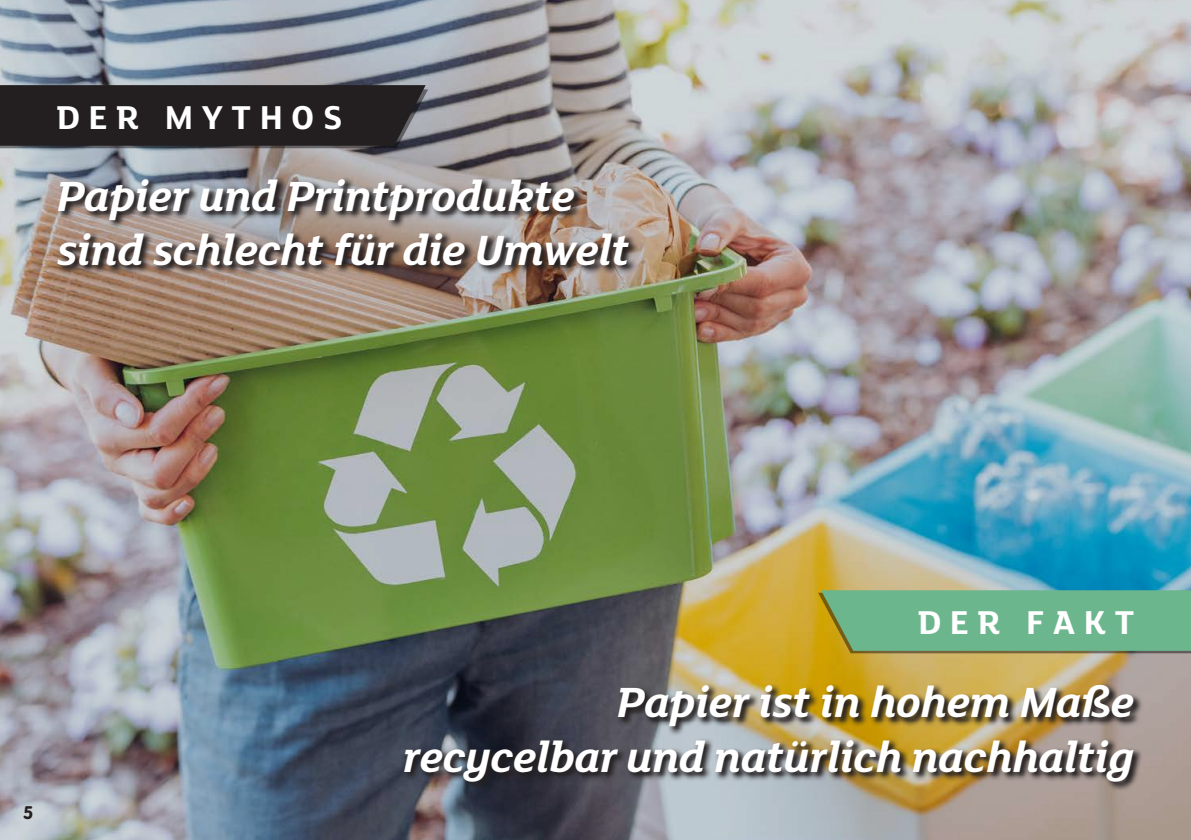
<style>
.page{position:relative;width:1191px;height:840px;background:#fff}
.page>*{position:absolute;margin:0;border:0;box-sizing:border-box;transform-origin:0 0}
.Fact_Subtext{font:italic 700 46px/54px "FS Lola";letter-spacing:-.01em;color:#fff;text-align:right}
.Myth_Subtext{font:italic 700 46px/54px "FS Lola";letter-spacing:-.01em;color:#fff}
.myth-label{font:700 36px "FS Lola";letter-spacing:.24em;color:#fff}
.t1{font:700 18px "VAG Rounded LT Pro";color:#231f20}
</style>
<div class="page">
<img style="left:0;top:0;width:1191px;height:839px">
<svg style="left:56px;top:176px;width:582px;height:99px"></svg>
<img style="left:402px;top:682px;width:742px;height:108px">
<svg style="left:818px;top:590px;width:373px;height:63px"></svg>
<div style="left:850px;top:607px;width:284px;height:26px;background:#6cb68d"></div>
<svg style="left:0;top:85px;width:428px;height:63px"></svg>
<p class="myth-label" style="left:57px;top:98px;width:287px">DER MYTHOS</p>
<p class="Myth_Subtext" style="left:57px;top:169px;width:574px">Papier und Printprodukte sind schlecht für die Umwelt</p>
<p class="t1" style="left:23px;top:800px;width:12px">5</p>
<p class="myth-label" style="left:918px;top:602px;width:218px">DER FAKT</p>
<p class="Fact_Subtext" style="left:403px;top:676px;width:733px">Papier ist in hohem Maße recycelbar und natürlich nachhaltig</p>
</div>
